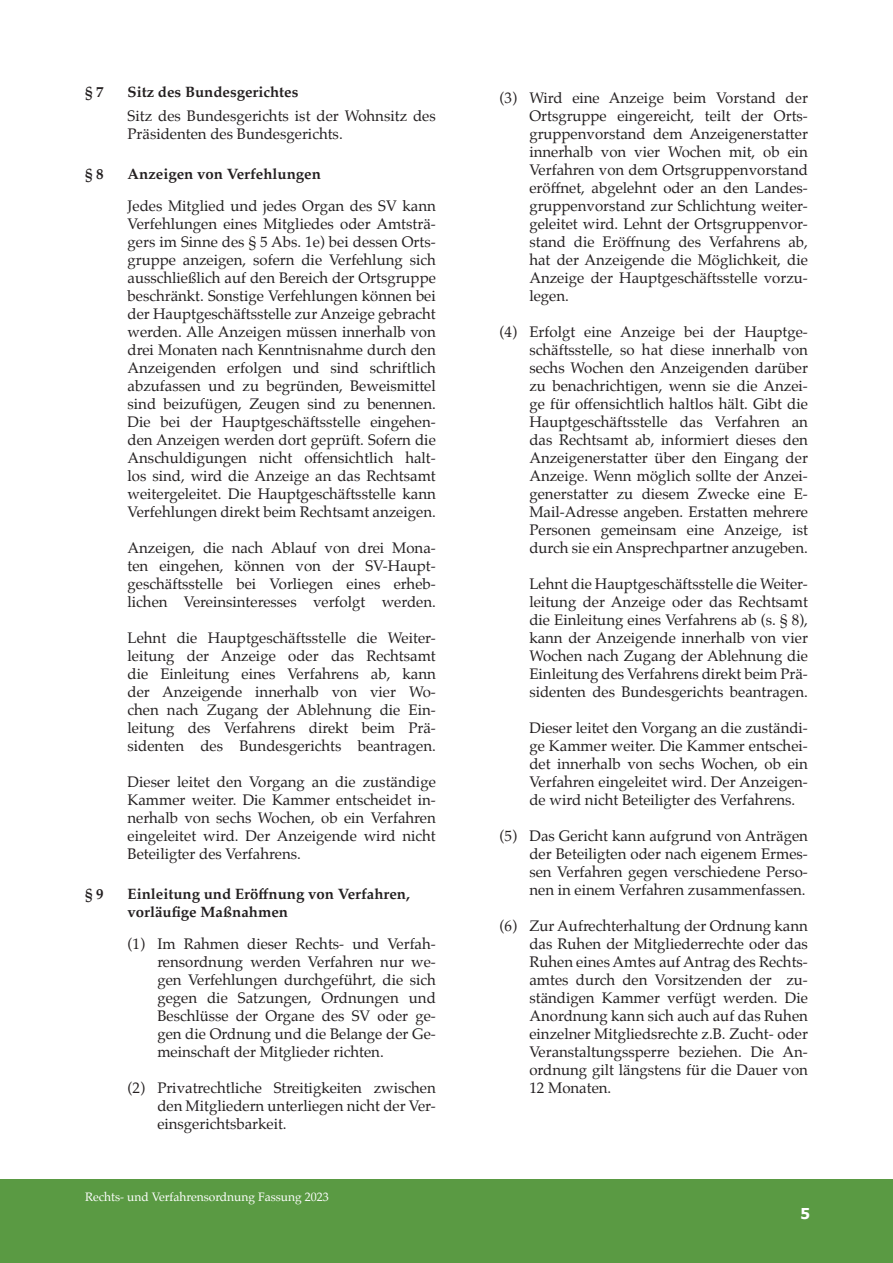
<style>
.page{position:relative;width:893px;height:1263px;background:#fff}
.page>*{position:absolute;margin:0;border:0;box-sizing:border-box;transform-origin:0 0}
.t1{font:15px/18px "Palatino";color:#231f20;text-align:justify}
.Heading_1{font:700 15px/18px "Palatino";color:#231f20}
.t2{font:700 15px "Tahoma";color:#fff}
.t3{font:12px "Palatino";color:#fff}
</style>
<div class="page">
<div style="left:0;top:1180px;width:893px;height:83px;background:#5a9a43"></div>
<p class="Heading_1" style="left:85px;top:83px;width:20px">§ 7</p>
<p class="Heading_1" style="left:128px;top:83px;width:172px">Sitz des Bundesgerichtes</p>
<p class="t1" style="left:128px;top:107px;width:310px">Sitz des Bundesgerichts ist der Wohnsitz des<br>Präsidenten des Bundesgerichts.</p>
<p class="Heading_1" style="left:85px;top:165px;width:20px">§ 8</p>
<p class="Heading_1" style="left:128px;top:165px;width:195px">Anzeigen von Verfehlungen</p>
<p class="t1" style="left:128px;top:197px;width:310px">Jedes Mitglied und jedes Organ des SV kann Verfehlungen eines Mitgliedes oder Amtsträ&shy;gers im Sinne des § 5 Abs. 1e) bei dessen Orts&shy;gruppe anzeigen, sofern die Verfehlung sich ausschließlich auf den Bereich der Ortsgruppe beschränkt. Sonstige Verfehlungen können bei der Hauptgeschäftsstelle zur Anzeige gebracht werden. Alle Anzeigen müssen innerhalb von drei Monaten nach Kenntnisnahme durch den Anzeigenden erfolgen und sind schriftlich abzufassen und zu begründen, Beweismittel sind beizufügen, Zeugen sind zu benennen.<br>Die bei der Hauptgeschäftsstelle eingehen&shy;den Anzeigen werden dort geprüft. Sofern die Anschuldigungen nicht offensichtlich halt&shy;los sind, wird die Anzeige an das Rechtsamt weitergeleitet. Die Hauptgeschäftsstelle kann Verfehlungen direkt beim Rechtsamt anzeigen.</p>
<p class="t1" style="left:128px;top:539px;width:310px">Anzeigen, die nach Ablauf von drei Mona&shy;ten eingehen, können von der SV-Haupt&shy;geschäftsstelle bei Vorliegen eines erheb&shy;lichen Vereinsinteresses verfolgt werden.</p>
<p class="t1" style="left:128px;top:629px;width:310px">Lehnt die Hauptgeschäftsstelle die Weiter&shy;leitung der Anzeige oder das Rechtsamt die Einleitung eines Verfahrens ab, kann der Anzeigende innerhalb von vier Wo&shy;chen nach Zugang der Ablehnung die Ein&shy;leitung des Verfahrens direkt beim Prä&shy;sidenten des Bundesgerichts beantragen.</p>
<p class="t1" style="left:128px;top:773px;width:310px">Dieser leitet den Vorgang an die zuständige Kammer weiter. Die Kammer entscheidet in&shy;nerhalb von sechs Wochen, ob ein Verfahren eingeleitet wird. Der Anzeigende wird nicht Beteiligter des Verfahrens.</p>
<p class="Heading_1" style="left:85px;top:885px;width:20px">§ 9</p>
<p class="Heading_1" style="left:128px;top:885px;width:284px">Einleitung und Eröffnung von Verfahren, vorläufige Maßnahmen</p>
<p class="t1" style="left:157px;top:935px;width:280px;text-indent:-30px">(1) Im Rahmen dieser Rechts- und Verfah&shy;rensordnung werden Verfahren nur we&shy;gen Verfehlungen durchgeführt, die sich gegen die Satzungen, Ordnungen und Beschlüsse der Organe des SV oder ge&shy;gen die Ordnung und die Belange der Ge&shy;meinschaft der Mitglieder richten.</p>
<p class="t1" style="left:157px;top:1079px;width:280px;text-indent:-30px">(2) Privatrechtliche Streitigkeiten zwischen den Mitgliedern unterliegen nicht der Ver&shy;einsgerichtsbarkeit.</p>
<p class="t3" style="left:85px;top:1187px;width:245px">Rechts- und Verfahrensordnung Fassung 2023</p>
<p class="t1" style="left:529px;top:89px;width:280px;text-indent:-30px">(3) Wird eine Anzeige beim Vorstand der Ortsgruppe eingereicht, teilt der Orts&shy;gruppenvorstand dem Anzeigenerstatter innerhalb von vier Wochen mit, ob ein Verfahren von dem Ortsgruppenvorstand eröffnet, abgelehnt oder an den Landes&shy;gruppenvorstand zur Schlichtung weiter&shy;geleitet wird. Lehnt der Ortsgruppenvor&shy;stand die Eröffnung des Verfahrens ab, hat der Anzeigende die Möglichkeit, die Anzeige der Hauptgeschäftsstelle vorzu&shy;legen.</p>
<p class="t1" style="left:529px;top:323px;width:280px;text-indent:-30px">(4) Erfolgt eine Anzeige bei der Hauptge&shy;schäftsstelle, so hat diese innerhalb von sechs Wochen den Anzeigenden darüber zu benachrichtigen, wenn sie die Anzei&shy;ge für offensichtlich haltlos hält. Gibt die Hauptgeschäftsstelle das Verfahren an das Rechtsamt ab, informiert dieses den Anzeigenerstatter über den Eingang der Anzeige. Wenn möglich sollte der Anzei&shy;generstatter zu diesem Zwecke eine E-Mail-Adresse angeben. Erstatten mehrere Personen gemeinsam eine Anzeige, ist durch sie ein Ansprechpartner anzugeben.</p>
<p class="t1" style="left:529px;top:575px;width:280px">Lehnt die Hauptgeschäftsstelle die Weiter&shy;leitung der Anzeige oder das Rechtsamt die Einleitung eines Verfahrens ab (s. § 8), kann der Anzeigende innerhalb von vier Wochen nach Zugang der Ablehnung die Einleitung des Verfahrens direkt beim Prä&shy;sidenten des Bundesgerichts beantragen.</p>
<p class="t1" style="left:529px;top:719px;width:280px">Dieser leitet den Vorgang an die zuständi&shy;ge Kammer weiter. Die Kammer entschei&shy;det innerhalb von sechs Wochen, ob ein Verfahren eingeleitet wird. Der Anzeigen&shy;de wird nicht Beteiligter des Verfahrens.</p>
<p class="t1" style="left:529px;top:827px;width:280px;text-indent:-30px">(5) Das Gericht kann aufgrund von Anträgen der Beteiligten oder nach eigenem Ermes&shy;sen Verfahren gegen verschiedene Perso&shy;nen in einem Verfahren zusammenfassen.</p>
<p class="t1" style="left:529px;top:917px;width:280px;text-indent:-30px">(6) Zur Aufrechterhaltung der Ordnung kann das Ruhen der Mitgliederrechte oder das Ruhen eines Amtes auf Antrag des Rechts&shy;amtes durch den Vorsitzenden der zu&shy;ständigen Kammer verfügt werden. Die Anordnung kann sich auch auf das Ruhen einzelner Mitgliedsrechte z.B. Zucht- oder Veranstaltungssperre beziehen. Die An&shy;ordnung gilt längstens für die Dauer von 12 Monaten.</p>
<p class="t2" style="left:800px;top:1203px;width:11px">5</p>
</div>
